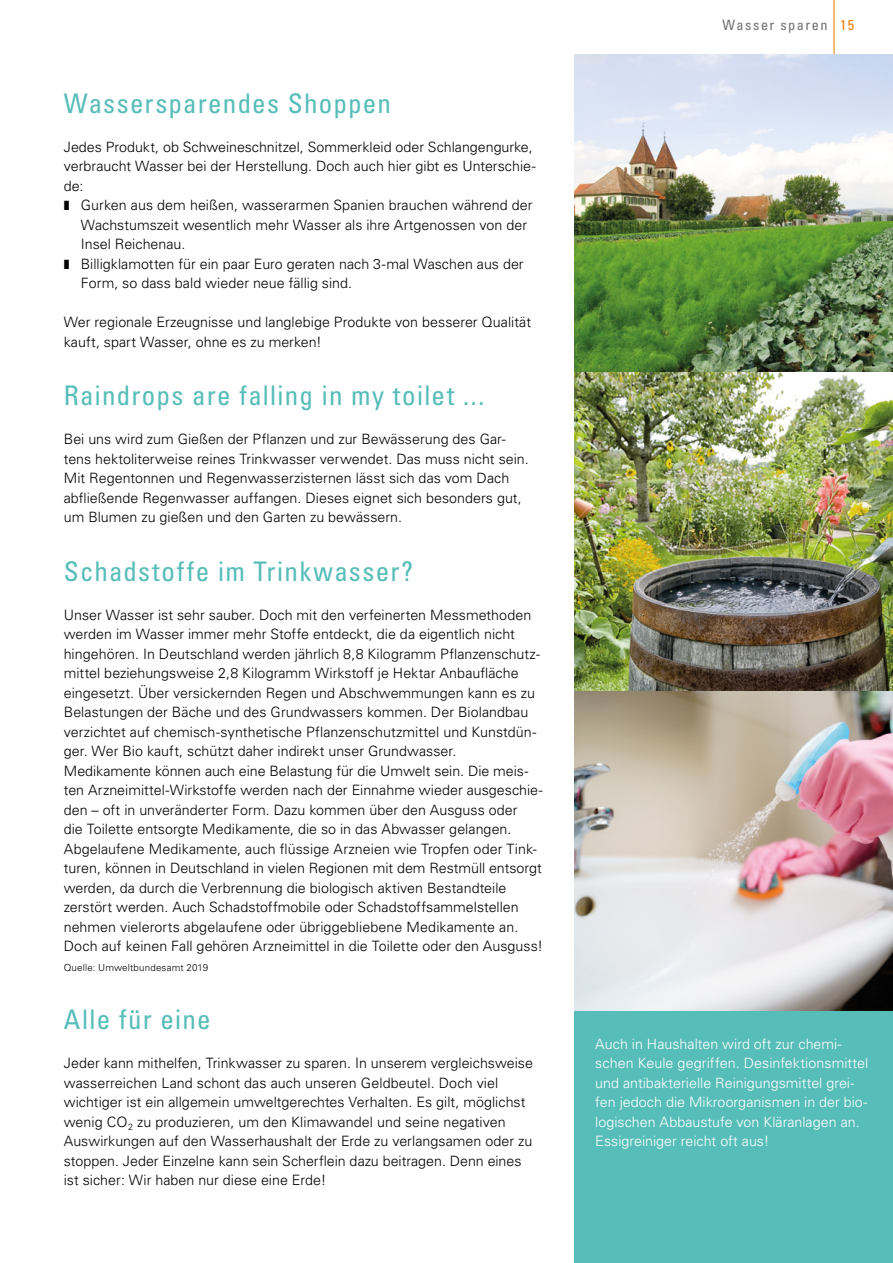
<style>
.page{position:relative;width:893px;height:1263px;background:#fff}
.page>*{position:absolute;margin:0;border:0;box-sizing:border-box;transform-origin:0 0}
.Heft_H3_Headline-18pt{font:condensed 27px "Univers LT Pro";letter-spacing:.045em;color:#56bdb8}
.Heft_P_Fließtext-9_5{font:300 14.25px/19.5px "Univers LT Pro 45";color:#000}
.Heft_P_Fließtext-9_5-2{font:300 14.25px/19.5px "Univers LT Pro 45";color:#fff}
.t1{font:condensed 14.25px "Univers LT Pro";letter-spacing:.105em;color:#706f6f}
.Heft_P_Quelle_Verweis-6_5{font:300 9.75px "Univers LT Pro 45";letter-spacing:.015em;color:#000}
.s1{color:#ef7d00}
</style>
<div class="page">
<hr style="left:833px;top:0;width:2px;height:54px;background:#ef7d00">
<div style="left:574px;top:1011px;width:319px;height:252px;background:#56bdb8"></div>
<hr style="left:892px;top:0;width:1px;height:1263px;background:#fff9d5">
<img style="left:574px;top:54px;width:319px;height:319px">
<img style="left:574px;top:373px;width:319px;height:319px">
<img style="left:574px;top:692px;width:319px;height:319px">
<h3 class="Heft_H3_Headline-18pt" style="left:64px;top:86px;width:329px">Wassersparendes Shoppen</h3>
<p class="Heft_P_Fließtext-9_5" style="left:64px;top:137px;width:473px">Jedes Produkt, ob Schweineschnitzel, Sommerkleid oder Schlangengurke, verbraucht Wasser bei der Herstellung. Doch auch hier gibt es Unterschie&shy;de:</p>
<p class="Heft_P_Fließtext-9_5" style="left:81px;top:195px;width:453px">Gurken aus dem heißen, wasserarmen Spanien brauchen während der<br>Wachstumszeit wesentlich mehr Wasser als ihre Artgenossen von der<br>Insel Reichenau.</p>
<p class="Heft_P_Fließtext-9_5" style="left:81px;top:254px;width:444px">Billigklamotten für ein paar Euro geraten nach 3-mal Waschen aus der<br>Form, so dass bald wieder neue fällig sind.</p>
<p class="Heft_P_Fließtext-9_5" style="left:64px;top:312px;width:469px">Wer regionale Erzeugnisse und langlebige Produkte von besserer Qualität kauft, spart Wasser, ohne es zu merken!</p>
<h3 class="Heft_H3_Headline-18pt" style="left:64px;top:378px;width:422px">Raindrops are falling in my toilet ...</h3>
<p class="Heft_P_Fließtext-9_5" style="left:64px;top:429px;width:466px">Bei uns wird zum Gießen der Pflanzen und zur Bewässerung des Gar&shy;tens hektoliterweise reines Trinkwasser verwendet. Das muss nicht sein.<br>Mit Regentonnen und Regenwasserzisternen lässt sich das vom Dach abfließende Regenwasser auffangen. Dieses eignet sich besonders gut, um Blumen zu gießen und den Garten zu bewässern.</p>
<h3 class="Heft_H3_Headline-18pt" style="left:64px;top:554px;width:351px">Schadstoffe im Trinkwasser?</h3>
<p class="Heft_P_Fließtext-9_5" style="left:64px;top:605px;width:478px">Unser Wasser ist sehr sauber. Doch mit den verfeinerten Messmethoden werden im Wasser immer mehr Stoffe entdeckt, die da eigentlich nicht hingehören. In Deutschland werden jährlich 8,8 Kilogramm Pflanzenschutz&shy;mittel beziehungsweise 2,8 Kilogramm Wirkstoff je Hektar Anbaufläche eingesetzt. Über versickernden Regen und Abschwemmungen kann es zu Belastungen der Bäche und des Grundwassers kommen. Der Biolandbau verzichtet auf chemisch-synthetische Pflanzenschutzmittel und Kunstdün&shy;ger. Wer Bio kauft, schützt daher indirekt unser Grundwasser.</p>
<p class="Heft_P_Fließtext-9_5" style="left:64px;top:761px;width:481px">Medikamente können auch eine Belastung für die Umwelt sein. Die meis&shy;ten Arzneimittel-Wirkstoffe werden nach der Einnahme wieder ausgeschie&shy;den – oft in unveränderter Form. Dazu kommen über den Ausguss oder<br>die Toilette entsorgte Medikamente, die so in das Abwasser gelangen.<br>Abgelaufene Medikamente, auch flüssige Arzneien wie Tropfen oder Tink&shy;turen, können in Deutschland in vielen Regionen mit dem Restmüll entsorgt werden, da durch die Verbrennung die biologisch aktiven Bestandteile zerstört werden. Auch Schadstoffmobile oder Schadstoffsammelstellen nehmen vielerorts abgelaufene oder übriggebliebene Medikamente an.<br>Doch auf keinen Fall gehören Arzneimittel in die Toilette oder den Ausguss!</p>
<p class="Heft_P_Quelle_Verweis-6_5" style="left:64px;top:961px;width:146px">Quelle: Umweltbundesamt 2019</p>
<h3 class="Heft_H3_Headline-18pt" style="left:64px;top:1002px;width:148px">Alle für eine</h3>
<p class="Heft_P_Fließtext-9_5" style="left:64px;top:1053px;width:471px">Jeder kann mithelfen, Trinkwasser zu sparen. In unserem vergleichsweise wasserreichen Land schont das auch unseren Geldbeutel. Doch viel wichtiger ist ein allgemein umweltgerechtes Verhalten. Es gilt, möglichst wenig CO<sub>2</sub> zu produzieren, um den Klimawandel und seine negativen Auswirkungen auf den Wasserhaushalt der Erde zu verlangsamen oder zu stoppen. Jeder Einzelne kann sein Scherflein dazu beitragen. Denn eines ist sicher: Wir haben nur diese eine Erde!</p>
<p class="t1" style="left:722px;top:16px;width:133px">Wasser sparen <span class="s1">15</span></p>
<p class="Heft_P_Fließtext-9_5-2" style="left:595px;top:1034px;width:274px">Auch in Haushalten wird oft zur chemi&shy;schen Keule gegriffen. Desinfektionsmittel und antibakterielle Reinigungsmittel grei&shy;fen jedoch die Mikroorganismen in der bio&shy;logischen Abbaustufe von Kläranlagen an.<br>Essigreiniger reicht oft aus!</p>
</div>
